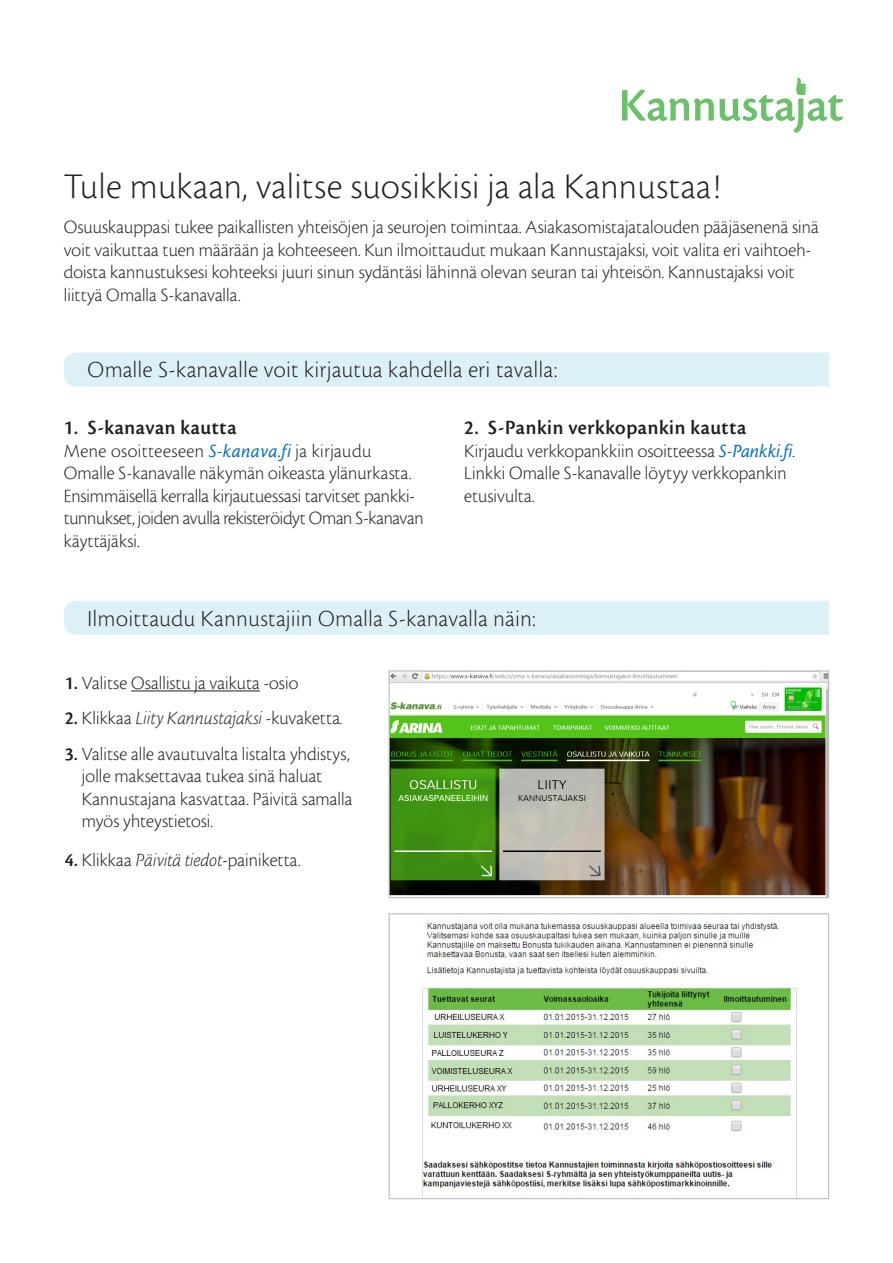
<style>
.page{position:relative;width:893px;height:1263px;background:#fff}
.page>*{position:absolute;margin:0;border:0;box-sizing:border-box;transform-origin:0 0}
.t1{font:300 37.5px "Cronos For SOK";letter-spacing:.025em;color:#231f20}
.t2{font:300 24px "Cronos For SOK";letter-spacing:.03em;color:#231f20}
.t3{font:600 21px "Cronos For SOK";letter-spacing:.03em;color:#231f20}
.t4{font:300 19.5px/22.5px "Cronos For SOK";letter-spacing:.01em;color:#231f20}
.t5{font:italic 300 19.5px "Cronos For SOK";letter-spacing:.01em;color:#231f20}
.s1{font-weight:400;font-style:italic;color:#006bb6}
.s2{font-weight:600}
.s3{font-weight:600;font-style:normal}
.s4{font-style:normal}
.s5{font-style:italic}
</style>
<div class="page">
<svg style="left:622px;top:77px;width:221px;height:56px"></svg>
<div style="left:64px;top:601px;width:765px;height:34px;background:#dcf1f7"></div>
<div style="left:64px;top:353px;width:765px;height:34px;background:#dcf1f7"></div>
<img style="left:391px;top:672px;width:436px;height:224px">
<div style="left:389px;top:670px;width:440px;height:228px;border:1px solid #bcbdc0"></div>
<img style="left:421px;top:916px;width:376px;height:281px">
<div style="left:389px;top:913px;width:440px;height:286px;border:1px solid #bcbdc0"></div>
<hr style="left:131px;top:690px;width:129px;height:1px;background:#231f20">
<h1 class="t1" style="left:64px;top:168px;width:657px">Tule mukaan, valitse suosikkisi ja ala Kannustaa!</h1>
<p class="t4" style="left:64px;top:217px;width:756px">Osuuskauppasi tukee paikallisten yhteisöjen ja seurojen toimintaa. Asiakasomistajatalouden pääjäsenenä sinä voit vaikuttaa tuen määrään ja kohteeseen. Kun ilmoittaudut mukaan Kannustajaksi, voit valita eri vaihtoeh&shy;doista kannustuksesi kohteeksi juuri sinun sydäntäsi lähinnä olevan seuran tai yhteisön. Kannustajaksi voit liittyä Omalla S-kanavalla.</p>
<p class="t2" style="left:88px;top:358px;width:471px">Omalle S-kanavalle voit kirjautua kahdella eri tavalla:</p>
<p class="t3" style="left:64px;top:417px;width:174px">1. S-kanavan kautta</p>
<p class="t4" style="left:64px;top:440px;width:361px">Mene osoitteeseen <span class="s1">S-kanava.fi</span> ja kirjaudu Omalle S-kanavalle näkymän oikeasta ylänurkasta.<br>Ensimmäisellä kerralla kirjautuessasi tarvitset pankki&shy;tunnukset, joiden avulla rekisteröidyt Oman S-kanavan käyttäjäksi.</p>
<p class="t3" style="left:464px;top:417px;width:284px">2. S-Pankin verkkopankin kautta</p>
<p class="t4" style="left:464px;top:440px;width:332px">Kirjaudu verkkopankkiin osoitteessa <span class="s1">S-Pankki.fi</span>.<br>Linkki Omalle S-kanavalle löytyy verkkopankin etusivulta.</p>
<p class="t2" style="left:88px;top:606px;width:449px">Ilmoittaudu Kannustajiin Omalla S-kanavalla näin:</p>
<p class="t4" style="left:65px;top:672px;width:235px"><span class="s2">1.</span> Valitse Osallistu ja vaikuta -osio</p>
<p class="t5" style="left:65px;top:708px;width:279px"><span class="s3">2.</span> <span class="s4">Klikkaa</span> Liity Kannustajaksi <span class="s4">-kuvaketta</span>.</p>
<p class="t4" style="left:82px;top:743px;width:272px;text-indent:-17px"><span class="s2">3.</span> Valitse alle avautuvalta listalta yhdistys, jolle maksettavaa tukea sinä haluat Kannustajana kasvattaa. Päivitä samalla myös yhteystietosi.</p>
<p class="t4" style="left:65px;top:849px;width:237px"><span class="s2">4.</span> Klikkaa <span class="s5">Päivitä tiedot</span>-painiketta.</p>
</div>
